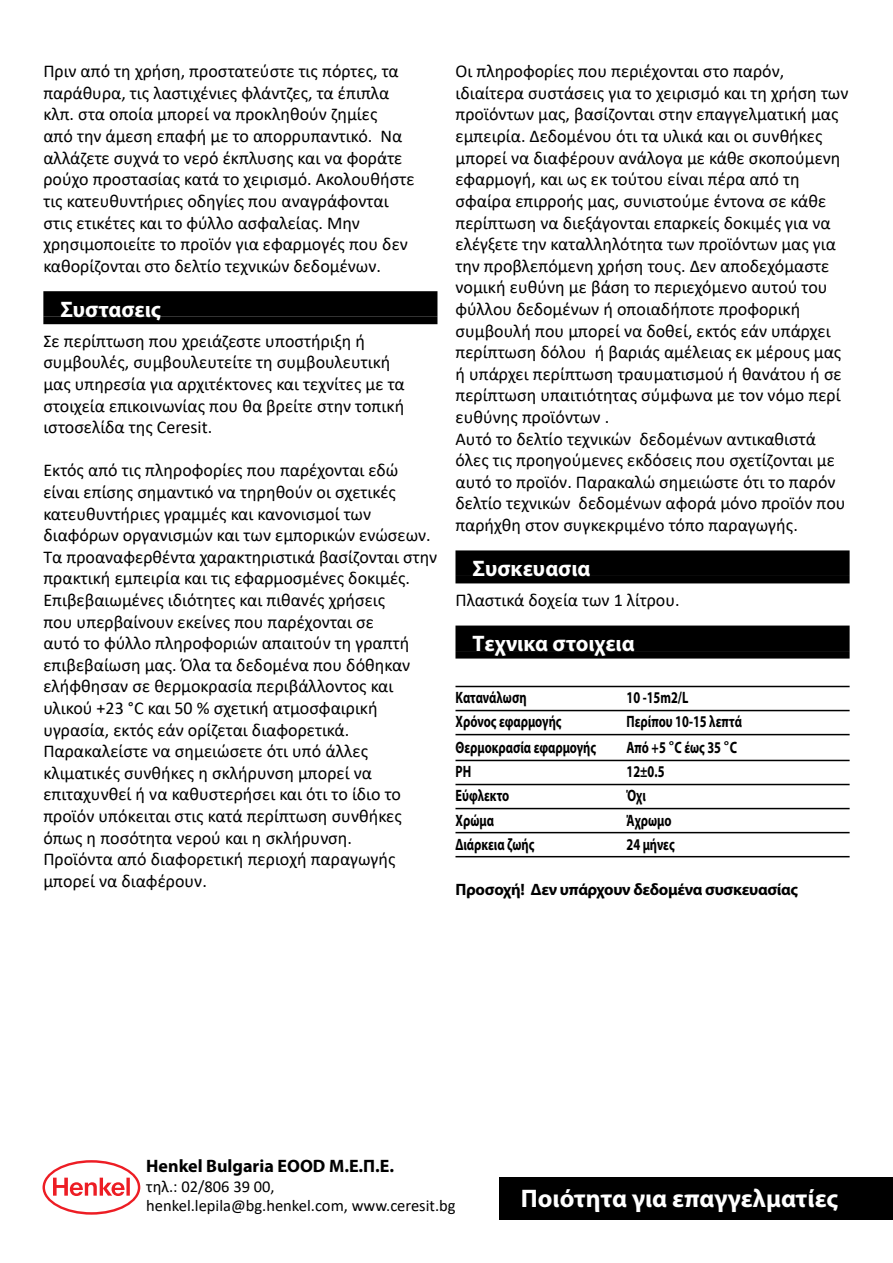
<style>
.page{position:relative;width:893px;height:1263px;background:#fff}
.page>*{position:absolute;margin:0;border:0;box-sizing:border-box;transform-origin:0 0}
.t1{font:700 25.5px "Myriad Pro";color:#fff}
.t2{font:700 22.5px "Myriad Pro";color:#fff}
.t3{font:18px/21.6px "Calibri";color:#000}
.t4{font:700 18px "Myriad Pro";color:#000}
.t5{font:700 16.5px "Myriad Pro";color:#000;scale:.75 1}
.t6{font:16.5px/19.8px "Calibri";color:#000}
.t7{font:700 16.5px "Myriad Pro";letter-spacing:-.02em;color:#000}
.s1{font-family:"Calibri";font-weight:400;font-size:18px}
</style>
<div class="page">
<div style="left:43px;top:291px;width:394px;height:26px;background:#000"></div>
<div style="left:43px;top:317px;width:394px;height:7px;background:#000"></div>
<div style="left:455px;top:550px;width:395px;height:26px;background:#000"></div>
<div style="left:455px;top:576px;width:395px;height:7px;background:#000"></div>
<div style="left:455px;top:625px;width:395px;height:26px;background:#000"></div>
<div style="left:455px;top:651px;width:395px;height:7px;background:#000"></div>
<hr style="left:455px;top:686px;width:395px;height:1px;background:#000">
<hr style="left:455px;top:710px;width:395px;height:1px;background:#000">
<hr style="left:455px;top:734px;width:395px;height:1px;background:#000">
<hr style="left:455px;top:760px;width:395px;height:1px;background:#000">
<hr style="left:455px;top:784px;width:395px;height:1px;background:#000">
<hr style="left:455px;top:808px;width:395px;height:1px;background:#000">
<hr style="left:455px;top:832px;width:395px;height:1px;background:#000">
<hr style="left:455px;top:856px;width:395px;height:1px;background:#000">
<div style="left:500px;top:1178px;width:393px;height:42px;background:#000"></div>
<svg style="left:43px;top:1160px;width:97px;height:55px"></svg>
<p class="t3" style="left:43px;top:60px;width:373px">Πριν από τη χρήση, προστατεύστε τις πόρτες, τα παράθυρα, τις λαστιχένιες φλάντζες, τα έπιπλα κλπ. στα οποία μπορεί να προκληθούν ζημίες<br>από την άμεση επαφή με το απορρυπαντικό. Να αλλάζετε συχνά το νερό έκπλυσης και να φοράτε ρούχο προστασίας κατά το χειρισμό. Ακολουθήστε τις κατευθυντήριες οδηγίες που αναγράφονται στις ετικέτες και το φύλλο ασφαλείας. Μην χρησιμοποιείτε το προϊόν για εφαρμογές που δεν καθορίζονται στο δελτίο τεχνικών δεδομένων.</p>
<p class="t2" style="left:60px;top:294px;width:102px">Συστασεις</p>
<p class="t3" style="left:43px;top:330px;width:363px">Σε περίπτωση που χρειάζεστε υποστήριξη ή συμβουλές, συμβουλευτείτε τη συμβουλευτική μας υπηρεσία για αρχιτέκτονες και τεχνίτες με τα στοιχεία επικοινωνίας που θα βρείτε στην τοπική ιστοσελίδα της Ceresit.</p>
<p class="t3" style="left:43px;top:459px;width:395px">Εκτός από τις πληροφορίες που παρέχονται εδώ είναι επίσης σημαντικό να τηρηθούν οι σχετικές κατευθυντήριες γραμμές και κανονισμοί των διαφόρων οργανισμών και των εμπορικών ενώσεων.<br>Τα προαναφερθέντα χαρακτηριστικά βασίζονται στην πρακτική εμπειρία και τις εφαρμοσμένες δοκιμές.<br>Επιβεβαιωμένες ιδιότητες και πιθανές χρήσεις<br>που υπερβαίνουν εκείνες που παρέχονται σε<br>αυτό το φύλλο πληροφοριών απαιτούν τη γραπτή επιβεβαίωση μας. Όλα τα δεδομένα που δόθηκαν ελήφθησαν σε θερμοκρασία περιβάλλοντος και υλικού +23 °C και 50 % σχετική ατμοσφαιρική υγρασία, εκτός εάν ορίζεται διαφορετικά.<br>Παρακαλείστε να σημειώσετε ότι υπό άλλες κλιματικές συνθήκες η σκλήρυνση μπορεί να επιταχυνθεί ή να καθυστερήσει και ότι το ίδιο το προϊόν υπόκειται στις κατά περίπτωση συνθήκες όπως η ποσότητα νερού και η σκλήρυνση.<br>Προϊόντα από διαφορετική περιοχή παραγωγής μπορεί να διαφέρουν.</p>
<p class="t3" style="left:455px;top:60px;width:394px">Οι πληροφορίες που περιέχονται στο παρόν, ιδιαίτερα συστάσεις για το χειρισμό και τη χρήση των προϊόντων μας, βασίζονται στην επαγγελματική μας εμπειρία. Δεδομένου ότι τα υλικά και οι συνθήκες μπορεί να διαφέρουν ανάλογα με κάθε σκοπούμενη εφαρμογή, και ως εκ τούτου είναι πέρα από τη σφαίρα επιρροής μας, συνιστούμε έντονα σε κάθε περίπτωση να διεξάγονται επαρκείς δοκιμές για να ελέγξετε την καταλληλότητα των προϊόντων μας για την προβλεπόμενη χρήση τους. Δεν αποδεχόμαστε νομική ευθύνη με βάση το περιεχόμενο αυτού του φύλλου δεδομένων ή οποιαδήποτε προφορική συμβουλή που μπορεί να δοθεί, εκτός εάν υπάρχει περίπτωση δόλου ή βαριάς αμέλειας εκ μέρους μας ή υπάρχει περίπτωση τραυματισμού ή θανάτου ή σε περίπτωση υπαιτιότητας σύμφωνα με τον νόμο περί ευθύνης προϊόντων .<br>Αυτό το δελτίο τεχνικών δεδομένων αντικαθιστά όλες τις προηγούμενες εκδόσεις που σχετίζονται με αυτό το προϊόν. Παρακαλώ σημειώστε ότι το παρόν δελτίο τεχνικών δεδομένων αφορά μόνο προϊόν που παρήχθη στον συγκεκριμένο τόπο παραγωγής.</p>
<p class="t2" style="left:472px;top:554px;width:119px">Συσκευασια</p>
<p class="t3" style="left:455px;top:589px;width:226px">Πλαστικά δοχεία των 1 λίτρου.</p>
<p class="t2" style="left:472px;top:629px;width:164px">Τεχνικα στοιχεια</p>
<p class="t5" style="left:455px;top:687px;width:96px">Κατανάλωση</p>
<p class="t5" style="left:626px;top:687px;width:84px">10 -15m2/L</p>
<p class="t5" style="left:455px;top:711px;width:143px">Χρόνος εφαρμογής</p>
<p class="t5" style="left:626px;top:711px;width:155px">Περίπου 10-15 λεπτά</p>
<p class="t5" style="left:455px;top:737px;width:189px">Θερμοκρασία εφαρμογής</p>
<p class="t5" style="left:626px;top:737px;width:149px">Από +5 <span class="s1">°</span>C έως 35 <span class="s1">°</span>C</p>
<p class="t5" style="left:455px;top:761px;width:22px">ΡΗ</p>
<p class="t5" style="left:626px;top:761px;width:52px">12±0.5</p>
<p class="t5" style="left:455px;top:785px;width:73px">Εύφλεκτο</p>
<p class="t5" style="left:626px;top:785px;width:27px">Όχι</p>
<p class="t5" style="left:455px;top:809px;width:53px">Χρώμα</p>
<p class="t5" style="left:626px;top:809px;width:62px">Άχρωμο</p>
<p class="t5" style="left:455px;top:833px;width:107px">Διάρκεια ζωής</p>
<p class="t5" style="left:626px;top:833px;width:66px">24 μήνες</p>
<p class="t7" style="left:455px;top:879px;width:344px">Προσοχή! Δεν υπάρχουν δεδομένα συσκευασίας</p>
<p class="t4" style="left:146px;top:1154px;width:249px">Henkel Bulgaria EOOD Μ.Ε.Π.Ε.</p>
<p class="t6" style="left:146px;top:1176px;width:311px">τηλ.: 02/806 39 00, henkel.lepila@bg.henkel.com, www.ceresit.bg</p>
<h1 class="t1" style="left:521px;top:1181px;width:319px">Ποιότητα για επαγγελματίες</h1>
</div>
